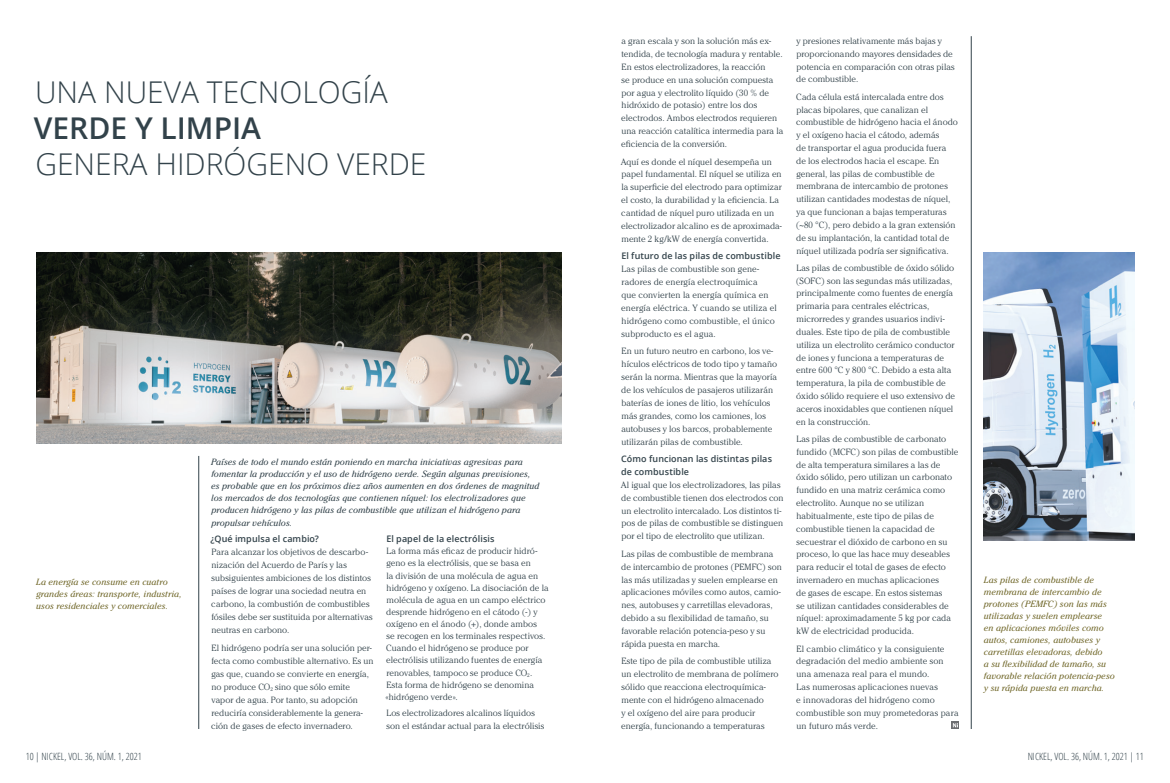
<style>
.page{position:relative;width:1170px;height:783px;background:#fff}
.page>*{position:absolute;margin:0;border:0;box-sizing:border-box;transform-origin:0 0}
.t1{font:300 30px/36px "Open Sans";color:#32424a}
.t2{font:300 10px "Open Sans Condensed";color:#32424a}
.Cheltenham_Body{font:300 9px/12.8px "Cheltenham";color:#32424a}
.Cheltenham_Body_Intr{font:italic 9px/12.1px "Cheltenham";letter-spacing:.005em;color:#32424a}
.photo_description{font:italic 9px/12px "Cheltenham";letter-spacing:.005em;color:#72692c}
.Cheltenham_body_sub{font:600 9px/12.9px "Open Sans";letter-spacing:.01em;color:#32424a}
.s1{font-weight:600}
</style>
<div class="page">
<svg style="left:952px;top:722px;width:7px;height:7px"></svg>
<svg style="left:953px;top:723px;width:5px;height:4px"></svg>
<hr style="left:971px;top:36px;width:1px;height:693px;background:#32424a">
<hr style="left:198px;top:456px;width:1px;height:273px;background:#32424a">
<img style="left:36px;top:252px;width:526px;height:192px">
<img style="left:983px;top:252px;width:151px;height:288px">
<p class="t1" style="left:34px;top:73px;width:356px">UNA NUEVA TECNOLOGÍA<br><span class="s1">VERDE Y LIMPIA</span></p>
<p class="t1" style="left:35px;top:145px;width:393px">GENERA HIDRÓGENO VERDE</p>
<p class="photo_description" style="left:36px;top:576px;width:147px">La energía se consume en cuatro grandes áreas: transporte, industria, usos residenciales y comerciales.</p>
<p class="Cheltenham_Body_Intr" style="left:211px;top:456px;width:330px">Países de todo el mundo están poniendo en marcha iniciativas agresivas para fomentar la producción y el uso de hidrógeno verde. Según algunas previsiones, es probable que en los próximos diez años aumenten en dos órdenes de magnitud los mercados de dos tecnologías que contienen níquel: los electrolizadores que producen hidrógeno y las pilas de combustible que utilizan el hidrógeno para propulsar vehículos.</p>
<p class="Cheltenham_body_sub" style="left:211px;top:532px;width:110px">¿Qué impulsa el cambio?</p>
<p class="Cheltenham_Body" style="left:211px;top:546px;width:163px">Para alcanzar los objetivos de descarbo&shy;nización del Acuerdo de París y las subsiguientes ambiciones de los distintos países de lograr una sociedad neutra en carbono, la combustión de combustibles fósiles debe ser sustituida por alternativas neutras en carbono.</p>
<p class="Cheltenham_Body" style="left:211px;top:641px;width:164px">El hidrógeno podría ser una solución per&shy;fecta como combustible alternativo. Es un gas que, cuando se convierte en energía, no produce CO<sub>2</sub> sino que sólo emite vapor de agua. Por tanto, su adopción reduciría considerablemente la genera&shy;ción de gases de efecto invernadero.</p>
<p class="Cheltenham_body_sub" style="left:386px;top:532px;width:110px">El papel de la electrólisis</p>
<p class="Cheltenham_Body" style="left:385px;top:545px;width:165px;line-height:12.1px">La forma más eficaz de producir hidró&shy;geno es la electrólisis, que se basa en<br>la división de una molécula de agua en hidrógeno y oxígeno. La disociación de la molécula de agua en un campo eléctrico desprende hidrógeno en el cátodo (-) y oxígeno en el ánodo (+), donde ambos<br>se recogen en los terminales respectivos.<br>Cuando el hidrógeno se produce por electrólisis utilizando fuentes de energía renovables, tampoco se produce CO<sub>2</sub>.<br>Esta forma de hidrógeno se denomina «hidrógeno verde».</p>
<p class="Cheltenham_Body" style="left:387px;top:707px;width:159px;line-height:12.1px">Los electrolizadores alcalinos líquidos son el estándar actual para la electrólisis</p>
<p class="Cheltenham_Body" style="left:621px;top:34px;width:164px">a gran escala y son la solución más ex&shy;tendida, de tecnología madura y rentable.<br>En estos electrolizadores, la reacción<br>se produce en una solución compuesta por agua y electrolito líquido (30 % de hidróxido de potasio) entre los dos electrodos. Ambos electrodos requieren una reacción catalítica intermedia para la eficiencia de la conversión.</p>
<p class="Cheltenham_Body" style="left:621px;top:155px;width:163px">Aquí es donde el níquel desempeña un papel fundamental. El níquel se utiliza en la superficie del electrodo para optimizar el costo, la durabilidad y la eficiencia. La cantidad de níquel puro utilizada en un electrolizador alcalino es de aproximada&shy;mente 2 kg/kW de energía convertida.</p>
<p class="Cheltenham_body_sub" style="left:621px;top:249px;width:161px">El futuro de las pilas de combustible</p>
<p class="Cheltenham_Body" style="left:621px;top:263px;width:157px">Las pilas de combustible son gene&shy;radores de energía electroquímica<br>que convierten la energía química en energía eléctrica. Y cuando se utiliza el hidrógeno como combustible, el único subproducto es el agua.</p>
<p class="Cheltenham_Body" style="left:621px;top:345px;width:158px">En un futuro neutro en carbono, los ve&shy;hículos eléctricos de todo tipo y tamaño serán la norma. Mientras que la mayoría de los vehículos de pasajeros utilizarán baterías de iones de litio, los vehículos más grandes, como los camiones, los autobuses y los barcos, probablemente utilizarán pilas de combustible.</p>
<p class="Cheltenham_body_sub" style="left:621px;top:452px;width:152px">Cómo funcionan las distintas pilas de combustible</p>
<p class="Cheltenham_Body" style="left:621px;top:478px;width:164px">Al igual que los electrolizadores, las pilas de combustible tienen dos electrodos con un electrolito intercalado. Los distintos ti&shy;pos de pilas de combustible se distinguen por el tipo de electrolito que utilizan.</p>
<p class="Cheltenham_Body" style="left:621px;top:547px;width:162px">Las pilas de combustible de membrana de intercambio de protones (PEMFC) son las más utilizadas y suelen emplearse en aplicaciones móviles como autos, camio&shy;nes, autobuses y carretillas elevadoras, debido a su flexibilidad de tamaño, su favorable relación potencia-peso y su rápida puesta en marcha.</p>
<p class="Cheltenham_Body" style="left:621px;top:655px;width:159px">Este tipo de pila de combustible utiliza un electrolito de membrana de polímero sólido que reacciona electroquímica&shy;mente con el hidrógeno almacenado<br>y el oxígeno del aire para producir energía, funcionando a temperaturas</p>
<p class="Cheltenham_Body" style="left:796px;top:34px;width:160px">y presiones relativamente más bajas y proporcionando mayores densidades de potencia en comparación con otras pilas de combustible.</p>
<p class="Cheltenham_Body" style="left:796px;top:90px;width:164px">Cada célula está intercalada entre dos placas bipolares, que canalizan el combustible de hidrógeno hacia el ánodo y el oxígeno hacia el cátodo, además<br>de transportar el agua producida fuera<br>de los electrodos hacia el escape. En general, las pilas de combustible de membrana de intercambio de protones utilizan cantidades modestas de níquel, ya que funcionan a bajas temperaturas (~80 °C), pero debido a la gran extensión de su implantación, la cantidad total de níquel utilizada podría ser significativa.</p>
<p class="Cheltenham_Body" style="left:796px;top:261px;width:161px">Las pilas de combustible de óxido sólido (SOFC) son las segundas más utilizadas, principalmente como fuentes de energía primaria para centrales eléctricas, microrredes y grandes usuarios indivi&shy;duales. Este tipo de pila de combustible utiliza un electrolito cerámico conductor de iones y funciona a temperaturas de entre 600 °C y 800 °C. Debido a esta alta temperatura, la pila de combustible de óxido sólido requiere el uso extensivo de aceros inoxidables que contienen níquel en la construcción.</p>
<p class="Cheltenham_Body" style="left:796px;top:432px;width:164px">Las pilas de combustible de carbonato fundido (MCFC) son pilas de combustible de alta temperatura similares a las de óxido sólido, pero utilizan un carbonato fundido en una matriz cerámica como electrolito. Aunque no se utilizan habitualmente, este tipo de pilas de combustible tienen la capacidad de secuestrar el dióxido de carbono en su proceso, lo que las hace muy deseables para reducir el total de gases de efecto invernadero en muchas aplicaciones<br>de gases de escape. En estos sistemas<br>se utilizan cantidades considerables de níquel: aproximadamente 5 kg por cada kW de electricidad producida.</p>
<p class="Cheltenham_Body" style="left:796px;top:642px;width:164px">El cambio climático y la consiguiente degradación del medio ambiente son una amenaza real para el mundo.<br>Las numerosas aplicaciones nuevas<br>e innovadoras del hidrógeno como combustible son muy prometedoras para un futuro más verde.</p>
<p class="photo_description" style="left:984px;top:573px;width:133px">Las pilas de combustible de membrana de intercambio de protones (PEMFC) son las más utilizadas y suelen emplearse<br>en aplicaciones móviles como autos, camiones, autobuses y carretillas elevadoras, debido<br>a su flexibilidad de tamaño, su favorable relación potencia-peso y su rápida puesta en marcha.</p>
<p class="t2" style="left:26px;top:749px;width:118px">10 | NICKEL, VOL. 36, NÚM. 1, 2021</p>
<p class="t2" style="left:1028px;top:749px;width:118px">NICKEL, VOL. 36, NÚM. 1, 2021 | 11</p>
</div>
